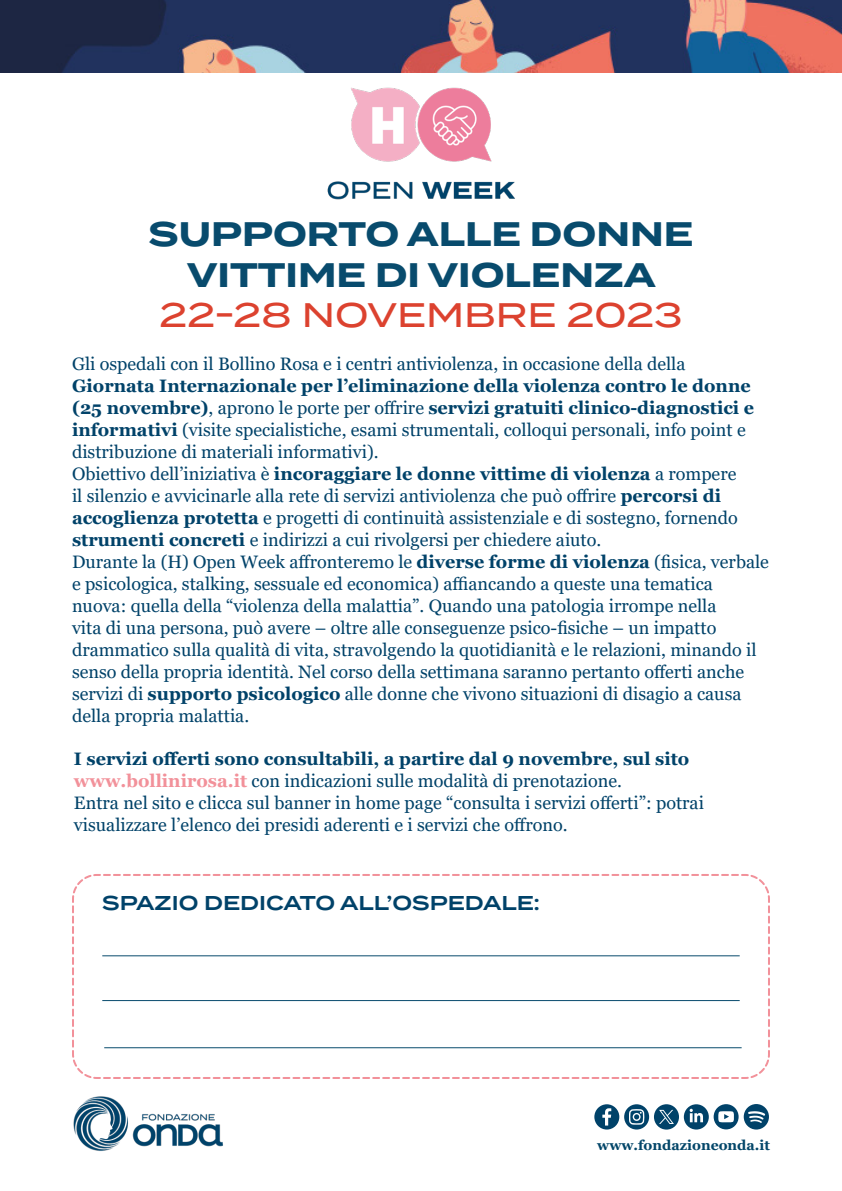
<style>
.page{position:relative;width:842px;height:1191px;background:#fff}
.page>*{position:absolute;margin:0;border:0;box-sizing:border-box;transform-origin:0 0}
.t1{font:700 34px/40.8px "Termina";color:#084b6d;text-align:center}
.t2{font:500 34px "Termina";color:#dc422f}
.t3{font:600 20px "Termina";color:#004269}
.t4{font:18px/22px "Georgia";color:#004269}
.t5{font:700 18px "Georgia";color:#004269}
.t6{font:700 14px "Georgia";color:#034669}
.s1{font-weight:700}
.s2{font-weight:700;color:#f2919a}
</style>
<div class="page">
<img style="left:73px;top:1096px;width:150px;height:55px">
<img style="left:327px;top:87px;width:188px;height:113px">
<svg style="left:72px;top:874px;width:698px;height:205px"></svg>
<hr style="left:102px;top:1000px;width:638px;height:1px;background:#084b6d">
<hr style="left:104px;top:1047px;width:638px;height:1px;background:#084b6d">
<img style="left:0;top:0;width:842px;height:72px">
<svg style="left:594px;top:1104px;width:175px;height:25px"></svg>
<hr style="left:102px;top:955px;width:638px;height:1px;background:#084b6d">
<p class="t1" style="left:149px;top:214px;width:546px">SUPPORTO ALLE DONNE<br>VITTIME DI VIOLENZA</p>
<p class="t2" style="left:160px;top:290px;width:524px">22-28 NOVEMBRE 2023</p>
<p class="t4" style="left:72px;top:353px;width:684px">Gli ospedali con il Bollino Rosa e i centri antiviolenza, in occasione della della <span class="s1">Giornata Internazionale per l’eliminazione della violenza contro le donne (25 novembre)</span>, aprono le porte per offrire <span class="s1">servizi gratuiti clinico-diagnostici e informativi</span> (visite specialistiche, esami strumentali, colloqui personali, info point e distribuzione di materiali informativi).</p>
<p class="t4" style="left:72px;top:463px;width:698px">Obiettivo dell’iniziativa è <span class="s1">incoraggiare le donne vittime di violenza</span> a rompere<br>il silenzio e avvicinarle alla rete di servizi antiviolenza che può offrire <span class="s1">percorsi di accoglienza protetta</span> e progetti di continuità assistenziale e di sostegno, fornendo <span class="s1">strumenti concreti</span> e indirizzi a cui rivolgersi per chiedere aiuto.<br>Durante la (H) Open Week affronteremo le <span class="s1">diverse forme di violenza</span> (fisica, verbale e psicologica, stalking, sessuale ed economica) affiancando a queste una tematica nuova: quella della “violenza della malattia”. Quando una patologia irrompe nella<br>vita di una persona, può avere – oltre alle conseguenze psico-fisiche – un impatto drammatico sulla qualità di vita, stravolgendo la quotidianità e le relazioni, minando il senso della propria identità. Nel corso della settimana saranno pertanto offerti anche servizi di <span class="s1">supporto psicologico</span> alle donne che vivono situazioni di disagio a causa della propria malattia.</p>
<p class="t5" style="left:74px;top:747px;width:617px">I servizi offerti sono consultabili, a partire dal 9 novembre, sul sito</p>
<p class="t4" style="left:74px;top:770px;width:550px"><span class="s2">www.bollinirosa.it</span> con indicazioni sulle modalità di prenotazione.</p>
<p class="t4" style="left:74px;top:792px;width:631px">Entra nel sito e clicca sul banner in home page “consulta i servizi offerti”: potrai visualizzare l’elenco dei presidi aderenti e i servizi che offrono.</p>
<p class="t3" style="left:102px;top:888px;width:439px">SPAZIO DEDICATO ALL’OSPEDALE:</p>
<p class="t6" style="left:597px;top:1135px;width:174px">www.fondazioneonda.it</p>
</div>
